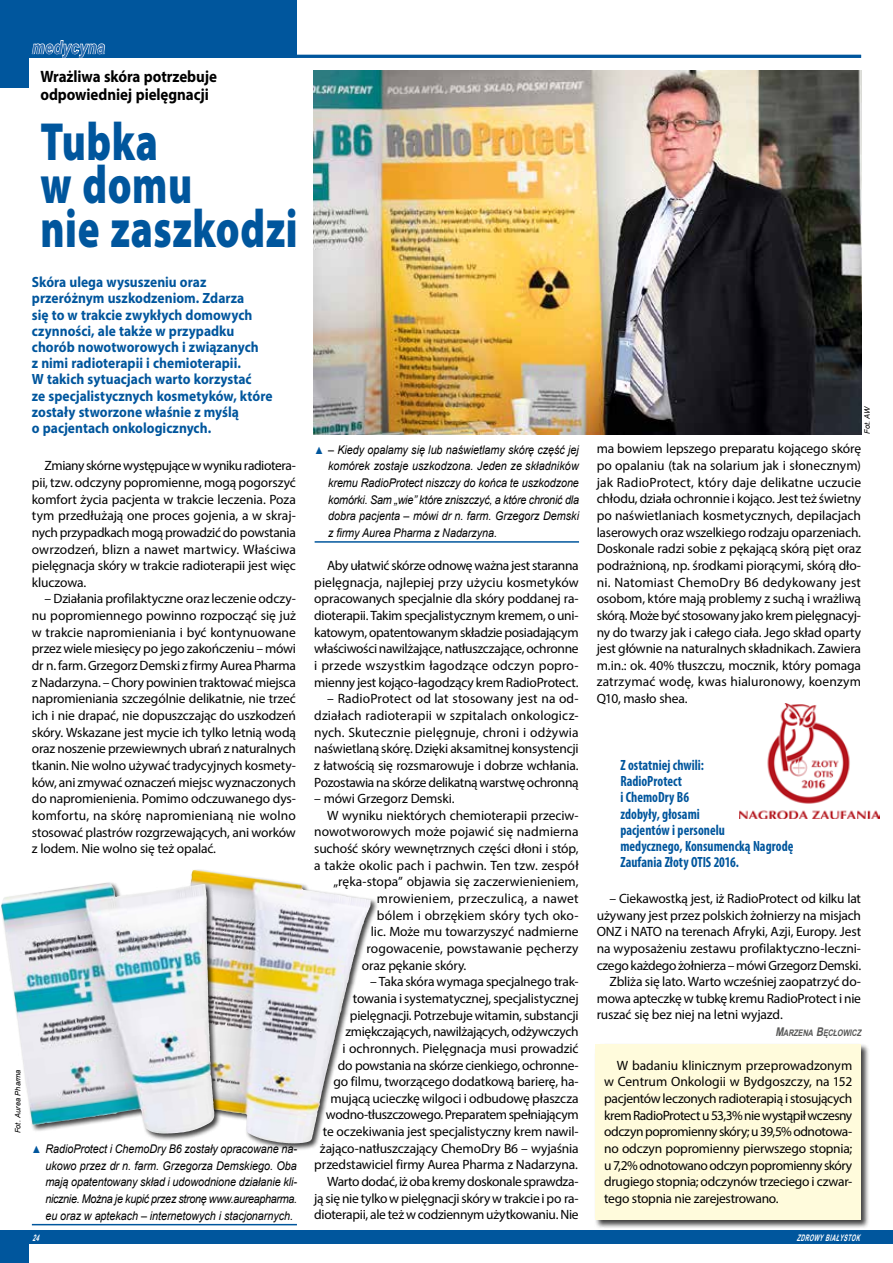
<style>
.page{position:relative;width:893px;height:1263px;background:#fff}
.page>*{position:absolute;margin:0;border:0;box-sizing:border-box;transform-origin:0 0}
.t1{font:900 54px/43.2px "Myriad Pro";letter-spacing:.015em;color:#00569d;scale:.75 1}
.t2{font:italic 700 18px "Arial";letter-spacing:.025em;color:#3370b0;scale:.8 1}
.t3{font:700 16.5px/18px "Myriad Pro";letter-spacing:-.005em;color:#000;scale:.91 1}
.t4{font:700 14.85px/16.2px "Myriad Pro";color:#00569d;scale:.91 1}
.t5{font:700 condensed 14.85px/16.2px "Myriad Pro";color:#00569d;scale:.91 1}
.t6{font:13.5px/16.6px "Myriad Pro";letter-spacing:-.015em;color:#000;text-align:justify}
.t7{font:13.5px "Myriad Pro";letter-spacing:.005em;color:#000}
.t8{font:13.5px "Myriad Pro";letter-spacing:.02em;color:#000}
.t9{font:13.5px "Myriad Pro";letter-spacing:.01em;color:#000}
.t10{font:italic 12px/16.6px "Arial";letter-spacing:-.005em;color:#000;text-align:justify;scale:.9 1}
.t11{font:italic 700 9px "Arial";color:#fff;scale:.6 1}
.t12{font:italic 700 9px "Arial";color:#575756;scale:.8 1}
.t13{font:italic 7.5px "Arial";color:#000}
.s1{font-style:normal;font-size:10.5px;color:#00569d}
.s2{font-size:12px}
</style>
<div class="page">
<div style="left:0;top:0;width:29px;height:87px;background:#00569d"></div>
<div style="left:0;top:1231px;width:893px;height:13px;background:#00569d"></div>
<div style="left:0;top:1231px;width:28px;height:32px;background:#00569d"></div>
<div style="left:0;top:0;width:297px;height:58px;background:#00569d"></div>
<hr style="left:32px;top:55px;width:829px;height:3px;background:#00569d">
<svg style="left:31px;top:40px;width:268px;height:18px"></svg>
<hr style="left:32px;top:1224px;width:265px;height:1px;background:#00569d">
<div style="left:594px;top:1043px;width:276px;height:186px;background:#000;opacity:.75"></div>
<div style="left:596px;top:1044px;width:265px;height:175px;background:#fffbdc"></div>
<img style="left:314px;top:71px;width:547px;height:364px">
<hr style="left:315px;top:541px;width:264px;height:2px;background:#00569d">
<div style="left:160px;top:869px;width:218px;height:282px;background:#000;opacity:.75"></div>
<img style="left:161px;top:870px;width:133px;height:273px">
<div style="left:0;top:881px;width:222px;height:260px;background:#000;opacity:.75"></div>
<img style="left:1px;top:883px;width:102px;height:196px">
<img style="left:740px;top:703px;width:139px;height:115px">
<p class="t13" style="left:13px;top:1133px;width:65px;rotate:-90deg">Fot. Aurea Pharma</p>
<h2 class="t2" style="left:32px;top:35px;width:105px">aktualności</h2>
<h2 class="t2" style="left:32px;top:35px;width:93px">medycyna</h2>
<p class="t3" style="left:40px;top:67px;width:196px">Wrażliwa skóra potrzebuje odpowiedniej pielęgnacji</p>
<h1 class="t1" style="left:40px;top:118px;width:345px">Tubka<br>w domu<br>nie zaszkodzi</h1>
<p class="t4" style="left:32px;top:274px;width:266px">Skóra ulega wysuszeniu oraz przeróżnym uszkodzeniom. Zdarza<br>się to w trakcie zwykłych domowych czynności, ale także w przypadku chorób nowotworowych i związanych<br>z nimi radioterapii i chemioterapii.<br>W takich sytuacjach warto korzystać<br>ze specjalistycznych kosmetyków, które zostały stworzone właśnie z myślą<br>o pacjentach onkologicznych.</p>
<p class="t6" style="left:32px;top:457px;width:266px;text-indent:13px">Zmiany skórne występujące w wyniku radiotera&shy;pii, tzw. odczyny popromienne, mogą pogorszyć komfort życia pacjenta w trakcie leczenia. Poza tym przedłużają one proces gojenia, a w skraj&shy;nych przypadkach mogą prowadzić do powstania owrzodzeń, blizn a nawet martwicy. Właściwa pielęgnacja skóry w trakcie radioterapii jest więc kluczowa.</p>
<p class="t6" style="left:32px;top:590px;width:266px;text-indent:13px">– Działania profilaktyczne oraz leczenie odczy&shy;nu popromiennego powinno rozpocząć się już w trakcie napromieniania i być kontynuowane przez wiele miesięcy po jego zakończeniu – mówi dr n. farm. Grzegorz Demski z firmy Aurea Pharma z Nadarzyna. – Chory powinien traktować miejsca napromieniania szczególnie delikatnie, nie trzeć ich i nie drapać, nie dopuszczając do uszkodzeń skóry. Wskazane jest mycie ich tylko letnią wodą oraz noszenie przewiewnych ubrań z naturalnych tkanin. Nie wolno używać tradycyjnych kosmety&shy;ków, ani zmywać oznaczeń miejsc wyznaczonych do napromienienia. Pomimo odczuwanego dys&shy;komfortu, na skórę napromienianą nie wolno stosować plastrów rozgrzewających, ani worków z lodem. Nie wolno się też opalać.</p>
<p class="t10" style="left:45px;top:1141px;width:281px;text-indent:-14px"><span class="s1">▲</span> RadioProtect i ChemoDry B6 zostały opracowane na&shy;ukowo przez dr n. farm. Grzegorza Demskiego. Oba mają opatentowany skład i udowodnione działanie kli&shy;nicznie. Można je kupić przez stronę www.aureapharma. eu oraz w aptekach – internetowych i stacjonarnych.</p>
<p class="t10" style="left:328px;top:441px;width:280px;text-indent:-14px"><span class="s1">▲</span> – Kiedy opalamy się lub naświetlamy skórę część jej komórek zostaje uszkodzona. Jeden ze składników kremu RadioProtect niszczy do końca te uszkodzone komórki. Sam „wie” które zniszczyć, a które chronić dla dobra pacjenta – mówi dr n. farm. Grzegorz Demski z firmy Aurea Pharma z Nadarzyna.</p>
<p class="t6" style="left:314px;top:557px;width:266px;text-indent:13px">Aby ułatwić skórze odnowę ważna jest staranna pielęgnacja, najlepiej przy użyciu kosmetyków opracowanych specjalnie dla skóry poddanej ra&shy;dioterapii. Takim specjalistycznym kremem, o uni&shy;katowym, opatentowanym składzie posiadającym właściwości nawilżające, natłuszczające, ochronne i przede wszystkim łagodzące odczyn popro&shy;mienny jest kojąco-łagodzący krem RadioProtect.</p>
<p class="t6" style="left:314px;top:690px;width:266px;text-indent:13px">– RadioProtect od lat stosowany jest na od&shy;działach radioterapii w szpitalach onkologicz&shy;nych. Skutecznie pielęgnuje, chroni i odżywia naświetlaną skórę. Dzięki aksamitnej konsystencji z łatwością się rozsmarowuje i dobrze wchłania.<br>Pozostawia na skórze delikatną warstwę ochronną</p>
<p class="t6" style="left:314px;top:790px;width:142px">– mówi Grzegorz Demski.</p>
<p class="t6" style="left:327px;top:807px;width:253px">W wyniku niektórych chemioterapii przeciw-</p>
<p class="t6" style="left:314px;top:823px;width:266px">nowotworowych może pojawić się nadmierna</p>
<p class="t6" style="left:314px;top:840px;width:266px">suchość skóry wewnętrznych części dłoni i stóp,</p>
<p class="t7" style="left:314px;top:857px;width:266px">a także okolic pach i pachwin. Ten tzw. zespół</p>
<p class="t6" style="left:333px;top:873px;width:247px">„ręka-stopa” objawia się zaczerwienieniem,</p>
<p class="t8" style="left:377px;top:890px;width:203px">mrowieniem, przeczulicą, a nawet</p>
<p class="t9" style="left:377px;top:907px;width:203px">bólem i obrzękiem skóry tych oko-</p>
<p class="t6" style="left:371px;top:923px;width:209px">lic. Może mu towarzyszyć nadmierne</p>
<p class="t7" style="left:366px;top:940px;width:214px">rogowacenie, powstawanie pęcherzy</p>
<p class="t6" style="left:362px;top:956px;width:106px">oraz pękanie skóry.</p>
<p class="t6" style="left:314px;top:973px;width:266px;text-align:right">– Taka skóra wymaga specjalnego trak-<br>towania i systematycznej, specjalistycznej pielęgnacji. Potrzebuje witamin, substancji zmiękczających, nawilżających, odżywczych<br>i ochronnych. Pielęgnacja musi prowadzić<br>do powstania na skórze cienkiego, ochronne-<br>go filmu, tworzącego dodatkową barierę, ha&shy;mującą ucieczkę wilgoci i odbudowę płaszcza wodno-tłuszczowego. Preparatem spełniającym te oczekiwania jest specjalistyczny krem nawil&shy;żająco-natłuszczający ChemoDry B6 – wyjaśnia przedstawiciel firmy Aurea Pharma z Nadarzyna.<br>Warto dodać, iż oba kremy doskonale sprawdza&shy;ją się nie tylko w pielęgnacji skóry w trakcie i po ra&shy;dioterapii, ale też w codziennym użytkowaniu. Nie</p>
<p class="t13" style="left:862px;top:434px;width:29px;rotate:-90deg">Fot. AW</p>
<p class="t6" style="left:597px;top:440px;width:266px">ma bowiem lepszego preparatu kojącego skórę po opalaniu (tak na solarium jak i słonecznym) jak RadioProtect, który daje delikatne uczucie chłodu, działa ochronnie i kojąco. Jest też świetny po naświetlaniach kosmetycznych, depilacjach laserowych oraz wszelkiego rodzaju oparzeniach.<br>Doskonale radzi sobie z pękającą skórą pięt oraz podrażnioną, np. środkami piorącymi, skórą dło&shy;ni. Natomiast ChemoDry B6 dedykowany jest osobom, które mają problemy z suchą i wrażliwą skórą. Może być stosowany jako krem pielęgnacyj&shy;ny do twarzy jak i całego ciała. Jego skład oparty jest głównie na naturalnych składnikach. Zawiera m.in.: ok. 40% tłuszczu, mocznik, który pomaga zatrzymać wodę, kwas hialuronowy, koenzym Q10, masło shea.</p>
<p class="t5" style="left:620px;top:757px;width:192px">Z ostatniej chwili:<br>RadioProtect<br>i ChemoDry B6<br>zdobyły, głosami<br>pacjentów i personelu<br>medycznego, Konsumencką Nagrodę<br>Zaufania Złoty OTIS 2016.</p>
<p class="t6" style="left:609px;top:890px;width:253px">– Ciekawostką jest, iż RadioProtect od kilku lat</p>
<p class="t6" style="left:597px;top:906px;width:266px">używany jest przez polskich żołnierzy na misjach</p>
<p class="t6" style="left:597px;top:923px;width:266px">ONZ i NATO na terenach Afryki, Azji, Europy. Jest</p>
<p class="t6" style="left:597px;top:940px;width:266px">na wyposażeniu zestawu profilaktyczno-leczni-</p>
<p class="t6" style="left:597px;top:956px;width:266px">czego każdego żołnierza – mówi Grzegorz Demski.</p>
<p class="t6" style="left:609px;top:973px;width:253px">Zbliża się lato. Warto wcześniej zaopatrzyć do-</p>
<p class="t6" style="left:597px;top:990px;width:266px">mowa apteczkę w tubkę kremu RadioProtect i nie</p>
<p class="t6" style="left:597px;top:1006px;width:188px">ruszać się bez niej na letni wyjazd.</p>
<p class="t12" style="left:775px;top:1027px;width:111px"><span class="s2">M</span>ARZENA <span class="s2">B</span>ĘCŁOWICZ</p>
<p class="t6" style="left:604px;top:1057px;width:250px;text-indent:13px">W badaniu klinicznym przeprowadzonym w Centrum Onkologii w Bydgoszczy, na 152 pacjentów leczonych radioterapią i stosujących krem RadioProtect u 53,3% nie wystąpił wczesny odczyn popromienny skóry; u 39,5% odnotowa&shy;no odczyn popromienny pierwszego stopnia; u 7,2% odnotowano odczyn popromienny skóry drugiego stopnia; odczynów trzeciego i czwar&shy;tego stopnia nie zarejestrowano.</p>
<p class="t11" style="left:33px;top:1231px;width:18px">24</p>
<p class="t11" style="left:797px;top:1231px;width:112px">ZDROWY BIAŁYSTOK</p>
</div>
